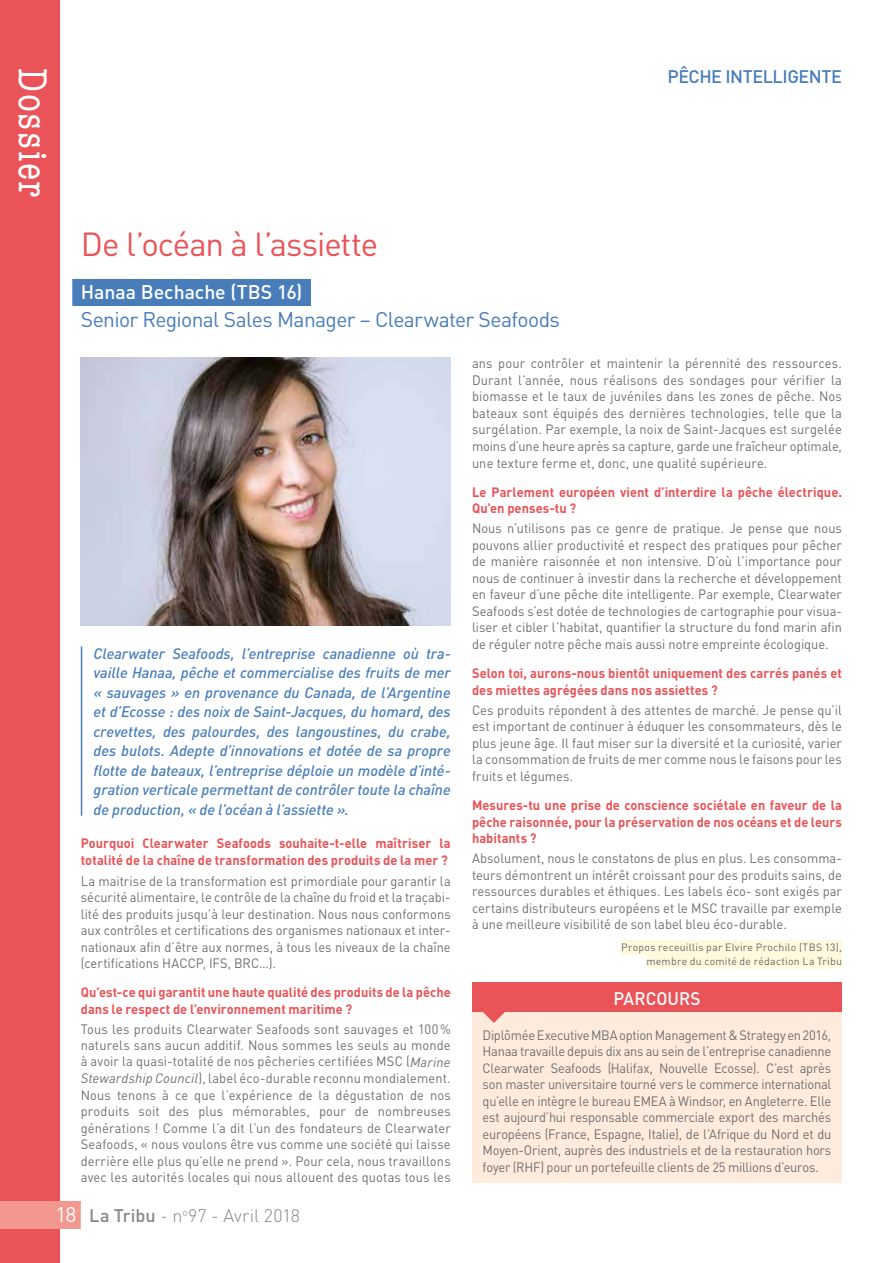
<style>
.page{position:relative;width:893px;height:1263px;background:#fff}
.page>*{position:absolute;margin:0;border:0;box-sizing:border-box;transform-origin:0 0}
.t1{font:condensed 40.5px "American Typewriter";letter-spacing:.04em;color:#fff}
.t2{font:33px "DIN";letter-spacing:-.035em;color:#ea5357}
.t3{font:21px "DIN";letter-spacing:-.03em;color:#487dba}
.t4{font:500 19.5px "DIN";letter-spacing:-.005em;color:#fff}
.t5{font:300 18px "DIN";color:#878787}
.t6{font:500 18px "DIN";letter-spacing:-.025em;color:#487dba}
.t7{font:500 18px "DIN";color:#fff;scale:.95 1}
.t8{font:italic 500 15px/19.5px "DIN";letter-spacing:-.005em;color:#487dba;text-align:justify}
.t9{font:13.5px/16.5px "DIN";color:#706f6f;text-align:justify;scale:.95 1}
.t10{font:700 13.5px/16.5px "DIN";letter-spacing:.005em;color:#ea5357;scale:.95 1}
.t11{font:10.5px/13.5px "DIN";letter-spacing:.025em;color:#686868;text-align:right}
.s1{font-style:italic}
.s2{font-weight:400;font-size:21px;color:#fff}
.s3{font-weight:500}
</style>
<div class="page">
<div style="left:0;top:0;width:60px;height:1263px;background:#ea5357"></div>
<div style="left:0;top:1202px;width:81px;height:27px;background:#f3988e"></div>
<div style="left:72px;top:279px;width:239px;height:27px;background:#487dba"></div>
<div style="left:621px;top:940px;width:221px;height:15px;background:#fff9de"></div>
<div style="left:646px;top:953px;width:196px;height:15px;background:#fff9de"></div>
<img style="left:81px;top:357px;width:370px;height:268px">
<div style="left:472px;top:1012px;width:370px;height:170px;background:#feebdc"></div>
<svg style="left:483px;top:1012px;width:22px;height:11px"></svg>
<div style="left:472px;top:982px;width:370px;height:30px;background:#ea5357"></div>
<hr style="left:81px;top:646px;width:1px;height:170px;background:#487dba">
<h1 class="t1" style="left:55px;top:68px;width:131px;rotate:90deg">Dossier</h1>
<h3 class="t6" style="left:668px;top:65px;width:173px">PêCHE INTELLIGENTE</h3>
<h2 class="t2" style="left:81px;top:223px;width:299px">De l’océan à l’assiette</h2>
<h3 class="t4" style="left:81px;top:280px;width:223px">Hanaa Bechache (TBS 16)</h3>
<h3 class="t3" style="left:81px;top:307px;width:481px">Senior Regional Sales Manager – Clearwater Seafoods</h3>
<p class="t8" style="left:94px;top:643px;width:359px">Clearwater Seafoods, l’entreprise canadienne où tra&shy;vaille Hanaa, pêche et commercialise des fruits de mer « sauvages » en provenance du Canada, de l’Argentine et d’Ecosse : des noix de Saint-Jacques, du homard, des crevettes, des palourdes, des langoustines, du crabe, des bulots. Adepte d’innovations et dotée de sa propre flotte de bateaux, l’entreprise déploie un modèle d’inté&shy;gration verticale permettant de contrôler toute la chaîne de production, « de l’océan à l’assiette ».</p>
<p class="t10" style="left:81px;top:834px;width:391px">Pourquoi Clearwater Seafoods souhaite-t-elle maîtriser la totalité de la chaîne de transformation des produits de la mer ?</p>
<p class="t9" style="left:81px;top:872px;width:391px">La maitrise de la transformation est primordiale pour garantir la sécurité alimentaire, le contrôle de la chaîne du froid et la traçabi&shy;lité des produits jusqu’à leur destination. Nous nous conformons aux contrôles et certifications des organismes nationaux et inter&shy;nationaux afin d’être aux normes, à tous les niveaux de la chaîne (certifications HACCP, IFS, BRC…).</p>
<p class="t10" style="left:81px;top:983px;width:391px">Qu’est-ce qui garantit une haute qualité des produits de la pêche dans le respect de l’environnement maritime ?</p>
<p class="t9" style="left:81px;top:1020px;width:391px">Tous les produits Clearwater Seafoods sont sauvages et 100% naturels sans aucun additif. Nous sommes les seuls au monde à avoir la quasi-totalité de nos pêcheries certifiées MSC (<span class="s1">Marine Stewardship Council</span>), label éco-durable reconnu mondialement.<br>Nous tenons à ce que l’expérience de la dégustation de nos produits soit des plus mémorables, pour de nombreuses générations ! Comme l’a dit l’un des fondateurs de Clearwater Seafoods, « nous voulons être vus comme une société qui laisse derrière elle plus qu’elle ne prend ». Pour cela, nous travaillons avec les autorités locales qui nous allouent des quotas tous les</p>
<h3 class="t5" style="left:56px;top:1205px;width:246px"><span class="s2">18</span> <span class="s3">La Tribu</span> - n<sup>o</sup>97 - Avril 2018</h3>
<p class="t9" style="left:472px;top:355px;width:391px">ans pour contrôler et maintenir la pérennité des ressources.<br>Durant l’année, nous réalisons des sondages pour vérifier la biomasse et le taux de juvéniles dans les zones de pêche. Nos bateaux sont équipés des dernières technologies, telle que la surgélation. Par exemple, la noix de Saint-Jacques est surgelée moins d’une heure après sa capture, garde une fraîcheur optimale, une texture ferme et, donc, une qualité supérieure.</p>
<p class="t10" style="left:472px;top:483px;width:391px">Le Parlement européen vient d’interdire la pêche électrique.<br>Qu’en penses-tu ?</p>
<p class="t9" style="left:472px;top:520px;width:391px">Nous n’utilisons pas ce genre de pratique. Je pense que nous pouvons allier productivité et respect des pratiques pour pêcher de manière raisonnée et non intensive. D’où l’importance pour nous de continuer à investir dans la recherche et développement en faveur d’une pêche dite intelligente. Par exemple, Clearwater Seafoods s’est dotée de technologies de cartographie pour visua&shy;liser et cibler l’habitat, quantifier la structure du fond marin afin de réguler notre pêche mais aussi notre empreinte écologique.</p>
<p class="t10" style="left:472px;top:665px;width:391px">Selon toi, aurons-nous bientôt uniquement des carrés panés et des miettes agrégées dans nos assiettes ?</p>
<p class="t9" style="left:472px;top:701px;width:391px">Ces produits répondent à des attentes de marché. Je pense qu’il est important de continuer à éduquer les consommateurs, dès le plus jeune âge. Il faut miser sur la diversité et la curiosité, varier la consommation de fruits de mer comme nous le faisons pour les fruits et légumes.</p>
<p class="t10" style="left:472px;top:796px;width:391px;text-align:justify">Mesures-tu une prise de conscience sociétale en faveur de la pêche raisonnée, pour la préservation de nos océans et de leurs habitants ?</p>
<p class="t9" style="left:472px;top:849px;width:391px">Absolument, nous le constatons de plus en plus. Les consomma&shy;teurs démontrent un intérêt croissant pour des produits sains, de ressources durables et éthiques. Les labels éco- sont exigés par certains distributeurs européens et le MSC travaille par exemple à une meilleure visibilité de son label bleu éco-durable.</p>
<p class="t11" style="left:621px;top:940px;width:222px">Propos receuillis par Elvire Prochilo (TBS 13), membre du comité de rédaction La Tribu</p>
<h3 class="t7" style="left:613px;top:987px;width:91px">Parcours</h3>
<p class="t9" style="left:483px;top:1026px;width:369px">Diplômée Executive MBA option Management &amp; Strategy en 2016, Hanaa travaille depuis dix ans au sein de l’entreprise canadienne Clearwater Seafoods (Halifax, Nouvelle Ecosse). C’est après son master universitaire tourné vers le commerce international qu’elle en intègre le bureau EMEA à Windsor, en Angleterre. Elle est aujourd’hui responsable commerciale export des marchés européens (France, Espagne, Italie), de l’Afrique du Nord et du Moyen-Orient, auprès des industriels et de la restauration hors foyer (RHF) pour un portefeuille clients de 25 millions d’euros.</p>
</div>
